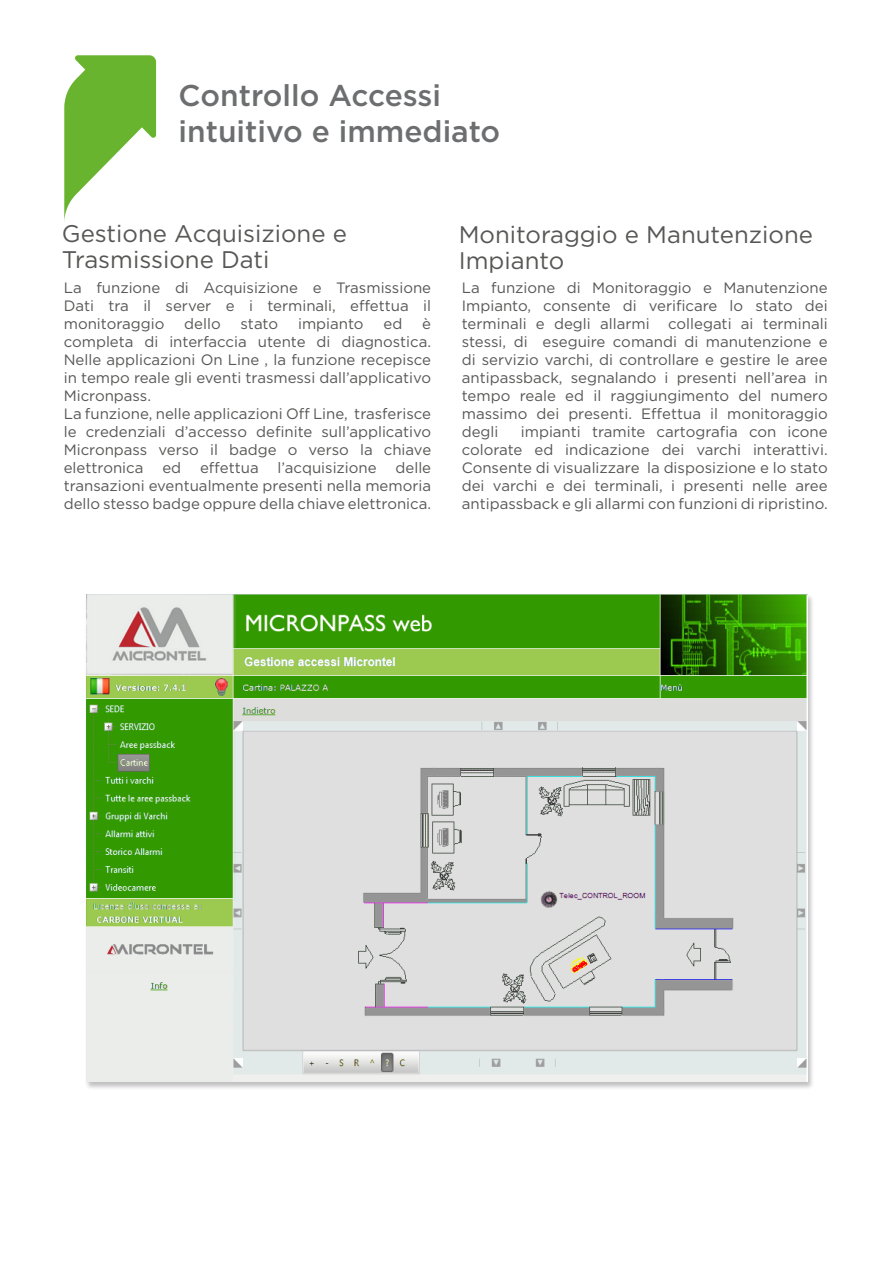
<style>
.page{position:relative;width:893px;height:1263px;background:#fff}
.page>*{position:absolute;margin:0;border:0;box-sizing:border-box;transform-origin:0 0}
.t1{font:500 30px/36px "Gotham";color:#6d6e70}
.t2{font:24px/25.5px "Gotham";color:#575756}
.t3{font:15px/18px "Gotham";color:#575756;text-align:justify}
</style>
<div class="page">
<div style="left:84px;top:594px;width:731px;height:496px;background:#000;opacity:.25"></div>
<img style="left:87px;top:595px;width:721px;height:487px">
<svg style="left:64px;top:55px;width:92px;height:167px"></svg>
<h1 class="t1" style="left:179px;top:77px;width:323px">Controllo Accessi intuitivo e immediato</h1>
<h2 class="t2" style="left:62px;top:221px;width:287px">Gestione Acquisizione e<br>Trasmissione Dati</h2>
<p class="t3" style="left:64px;top:278px;width:369px">La funzione di Acquisizione e Trasmissione Dati tra il server e i terminali, effettua il monitoraggio</p>
<p class="t3" style="left:64px;top:314px;width:369px;text-align:left;text-indent:358px">è completa di interfaccia utente di diagnostica.<br>Nelle applicazioni On Line , la funzione recepisce in tempo reale gli eventi trasmessi dall’applicativo Micronpass.<br>La funzione, nelle applicazioni Off Line, trasferisce le credenziali d’accesso definite sull’applicativo Micronpass verso il badge o verso la chiave elettronica</p>
<p class="t3" style="left:184px;top:314px;width:38px">dello</p>
<p class="t3" style="left:241px;top:314px;width:39px">stato</p>
<p class="t3" style="left:298px;top:314px;width:67px">impianto</p>
<p class="t3" style="left:384px;top:314px;width:20px">ed</p>
<p class="t3" style="left:162px;top:458px;width:20px">ed</p>
<p class="t3" style="left:200px;top:458px;width:60px">effettua</p>
<p class="t3" style="left:278px;top:458px;width:101px">l’acquisizione</p>
<p class="t3" style="left:64px;top:458px;width:369px;text-indent:332px">delle transazioni eventualmente presenti nella memoria dello stesso badge oppure della chiave elettronica.</p>
<h2 class="t2" style="left:459px;top:221px;width:356px">Monitoraggio e Manutenzione<br>Impianto</h2>
<p class="t3" style="left:462px;top:278px;width:367px">La funzione di Monitoraggio e Manutenzione Impianto, consente di verificare lo stato dei terminali e degli allarmi collegati ai terminali stessi, di eseguire comandi di manutenzione e di servizio varchi, di controllare e gestire le aree antipassback, segnalando i presenti nell’area in tempo reale ed il raggiungimento del numero massimo dei presenti. Effettua il monitoraggio degli</p>
<p class="t3" style="left:462px;top:422px;width:367px;text-indent:59px">impianti tramite cartografia con icone colorate ed indicazione dei varchi interattivi.<br>Consente di visualizzare la disposizione e lo stato dei varchi e dei terminali, i presenti nelle aree antipassback e gli allarmi con funzioni di ripristino.</p>
</div>
